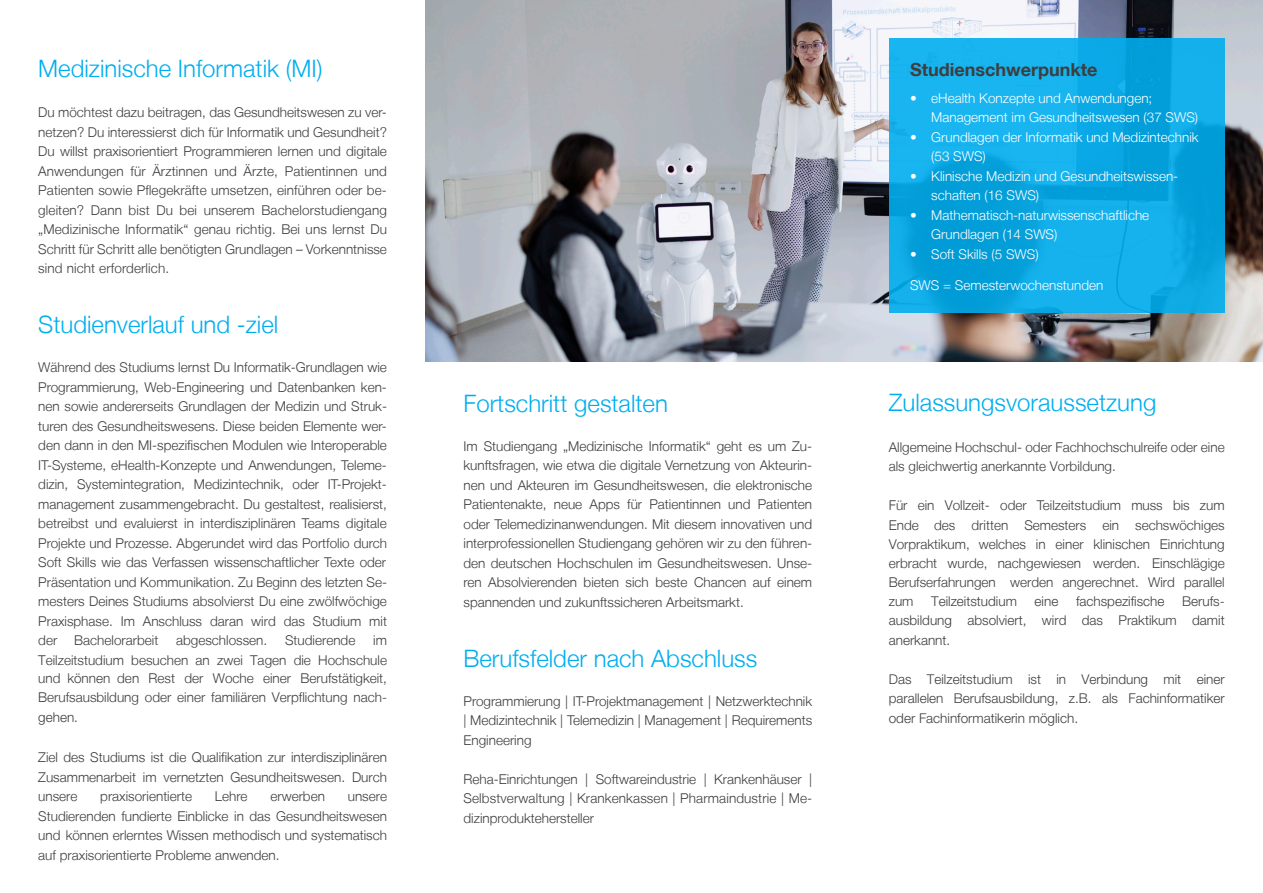
<style>
.page{position:relative;width:1263px;height:893px;background:#fff}
.page>*{position:absolute;margin:0;border:0;box-sizing:border-box;transform-origin:0 0}
.t1{font:300 24px "Helvetica Neue LT";color:#00aeef}
.t2{font:700 18px "Helvetica Neue LT";color:#3e3e3f}
.t3{font:300 13.5px/19.5px "Helvetica Neue LT";color:#3e3e3f;text-align:justify}
.t4{font:300 13.5px/19.5px "Helvetica Neue LT";color:#fff}
.t5{font:300 13.5px/19.2px "Helvetica Neue LT Pro";color:#3e3e3f;text-align:justify}
.t6{font:300 13.5px "Helvetica Neue LT Std";color:#3e3e3f}
.s1{font-family:"Helvetica Neue LT Std"}
.s2{font-family:"Helvetica Neue LT"}
.s3{font-family:"Helvetica Neue LT Pro"}
</style>
<div class="page">
<img style="left:425px;top:0;width:838px;height:362px">
<svg style="left:889px;top:38px;width:336px;height:275px;background:#0daae5"></svg>
<h1 class="t1" style="left:38px;top:53px;width:286px">Medizinische Informatik (MI)</h1>
<p class="t3" style="left:38px;top:102px;width:350px">Du möchtest dazu beitragen, das Gesundheitswesen zu ver&shy;netzen? Du interessierst dich für Informatik und Gesundheit?<br>Du willst praxisorientiert Programmieren lernen und digitale Anwendungen für Ärztinnen und Ärzte, Patientinnen und Patienten sowie Pflegekräfte umsetzen, einführen oder be&shy;gleiten? Dann bist Du bei unserem Bachelorstudiengang „Medizinische Informatik“ genau richtig. Bei uns lernst Du Schritt für Schritt alle benötigten Grundlagen – Vorkenntnisse sind nicht erforderlich.</p>
<h1 class="t1" style="left:38px;top:310px;width:242px">Studienverlauf und -ziel</h1>
<p class="t3" style="left:38px;top:357px;width:350px">Während des Studiums lernst Du Informatik-Grundlagen wie Programmierung, Web-Engineering und Datenbanken ken&shy;nen sowie andererseits Grundlagen der Medizin und Struk&shy;turen des Gesundheitswesens. Diese beiden Elemente wer&shy;den dann in den MI-spezifischen Modulen wie Interoperable IT-Systeme, eHealth-Konzepte und Anwendungen, Teleme&shy;dizin, Systemintegration, Medizintechnik, oder IT-Projekt&shy;management zusammengebracht. Du gestaltest, realisierst, betreibst und evaluierst in interdisziplinären Teams digitale Projekte und Prozesse. Abgerundet wird das Portfolio durch Soft Skills wie das Verfassen wissenschaftlicher Texte oder Präsentation und Kommunikation. Zu Beginn des letzten Se&shy;mesters Deines Studiums absolvierst Du eine zwölfwöchige Praxisphase. Im Anschluss daran wird das Studium mit der</p>
<p class="t3" style="left:74px;top:630px;width:86px">Bachelorarbeit</p>
<p class="t3" style="left:176px;top:630px;width:93px">abgeschlossen.</p>
<p class="t3" style="left:285px;top:630px;width:72px">Studierende</p>
<p class="t3" style="left:38px;top:630px;width:350px;text-align:right">im<br>Teilzeitstudium besuchen an zwei Tagen die Hochschule</p>
<p class="t3" style="left:38px;top:668px;width:350px">und <span class="s1">können</span> den Rest der Woche einer Berufstätigkeit,<br>Berufsausbildung oder einer familiären Verpflichtung nach<span class="s1">-</span></p>
<p class="t6" style="left:38px;top:709px;width:41px">gehen<span class="s2">.</span></p>
<p class="t3" style="left:38px;top:747px;width:350px">Ziel des Studiums ist die Qualifikation zur interdisziplinären Zusammenarbeit im vernetzten Gesundheitswesen. Durch unsere</p>
<p class="t3" style="left:100px;top:786px;width:93px">praxisorientierte</p>
<p class="t3" style="left:215px;top:786px;width:34px">Lehre</p>
<p class="t3" style="left:270px;top:786px;width:56px">erwerben</p>
<p class="t3" style="left:38px;top:786px;width:350px;text-indent:309px">unsere Studierenden fundierte Einblicke in das Gesundheitswesen und können erlerntes Wissen methodisch und systematisch auf praxisorientierte Probleme anwenden.</p>
<h1 class="t1" style="left:463px;top:388px;width:206px">Fortschritt gestalten</h1>
<p class="t3" style="left:463px;top:436px;width:350px">Im Studiengang „Medizinische Informatik“ geht es um Zu&shy;kunftsfragen, wie etwa die digitale Vernetzung von Akteurin&shy;nen und Akteuren im Gesundheitswesen, die elektronische Patientenakte, neue Apps für Patientinnen und Patienten oder Telemedizinanwendungen. Mit diesem innovativen und interprofessionellen Studiengang gehören wir zu den führen&shy;den deutschen Hochschulen im Gesundheitswesen. Unse&shy;ren Absolvierenden bieten sich beste Chancen auf einem spannenden und zukunftssicheren Arbeitsmarkt.</p>
<h1 class="t1" style="left:463px;top:643px;width:295px">Berufsfelder nach Abschluss</h1>
<p class="t3" style="left:463px;top:691px;width:350px">Programmierung | IT-Projektmanagement | Netzwerktechnik | Medizintechnik | Telemedizin | Management | Requirements Engineering</p>
<p class="t3" style="left:463px;top:769px;width:350px">Reha-Einrichtungen | Softwareindustrie | Krankenhäuser | Selbstverwaltung | Krankenkassen | Pharmaindustrie | Me&shy;dizinproduktehersteller</p>
<h2 class="t2" style="left:910px;top:58px;width:189px">Studienschwerpunkte</h2>
<p class="t4" style="left:931px;top:88px;width:268px;text-indent:-21px">• eHealth Konzepte und Anwendungen;<br>Management im Gesundheitswesen (37 SWS)</p>
<p class="t4" style="left:931px;top:127px;width:269px;text-indent:-21px">• Grundlagen der Informatik und Medizintechnik (53 SWS)</p>
<p class="t4" style="left:931px;top:166px;width:248px;text-indent:-21px">• Klinische Medizin und Gesundheitswissen&shy;schaften (16 SWS)</p>
<p class="t4" style="left:931px;top:205px;width:219px;text-indent:-21px">• Mathematisch-naturwissenschaftliche<br>Grundlagen (14 SWS)</p>
<p class="t4" style="left:910px;top:244px;width:130px">• Soft Skills (5 SWS)</p>
<p class="t4" style="left:910px;top:275px;width:195px">SWS = Semesterwochenstunden</p>
<h1 class="t1" style="left:889px;top:387px;width:269px">Zulassungsvoraussetzung</h1>
<p class="t3" style="left:889px;top:437px;width:337px">Allgemeine Hochschul- oder Fachhochschulreife oder eine als gleichwertig anerkannte Vorbildung.</p>
<p class="t3" style="left:889px;top:496px;width:337px">Für ein Vollzeit- oder Teilzeitstudium muss bis zum Ende des dritten Semesters ein sechswöchiges Vorpraktikum, welches in einer klinischen Einrichtung erbracht wurde, nachgewiesen werden. Einschlägige Berufserfahrungen werden angerechnet. <span class="s3">Wird parallel</span></p>
<p class="t5" style="left:889px;top:591px;width:26px">zum</p>
<p class="t5" style="left:931px;top:591px;width:87px">Teilzeitstudium</p>
<p class="t5" style="left:1034px;top:591px;width:25px">eine</p>
<p class="t5" style="left:1076px;top:591px;width:90px">fachspezifische</p>
<p class="t5" style="left:889px;top:591px;width:337px;text-indent:293px">Berufs&shy;ausbildung absolviert, wird das Praktikum damit anerkannt.</p>
<p class="t5" style="left:889px;top:669px;width:337px">Das Teilzeitstudium ist in Verbindung mit einer parallelen Berufsausbildung, z.B. als Fachinformatiker oder Fachinformatikerin möglich.</p>
</div>
